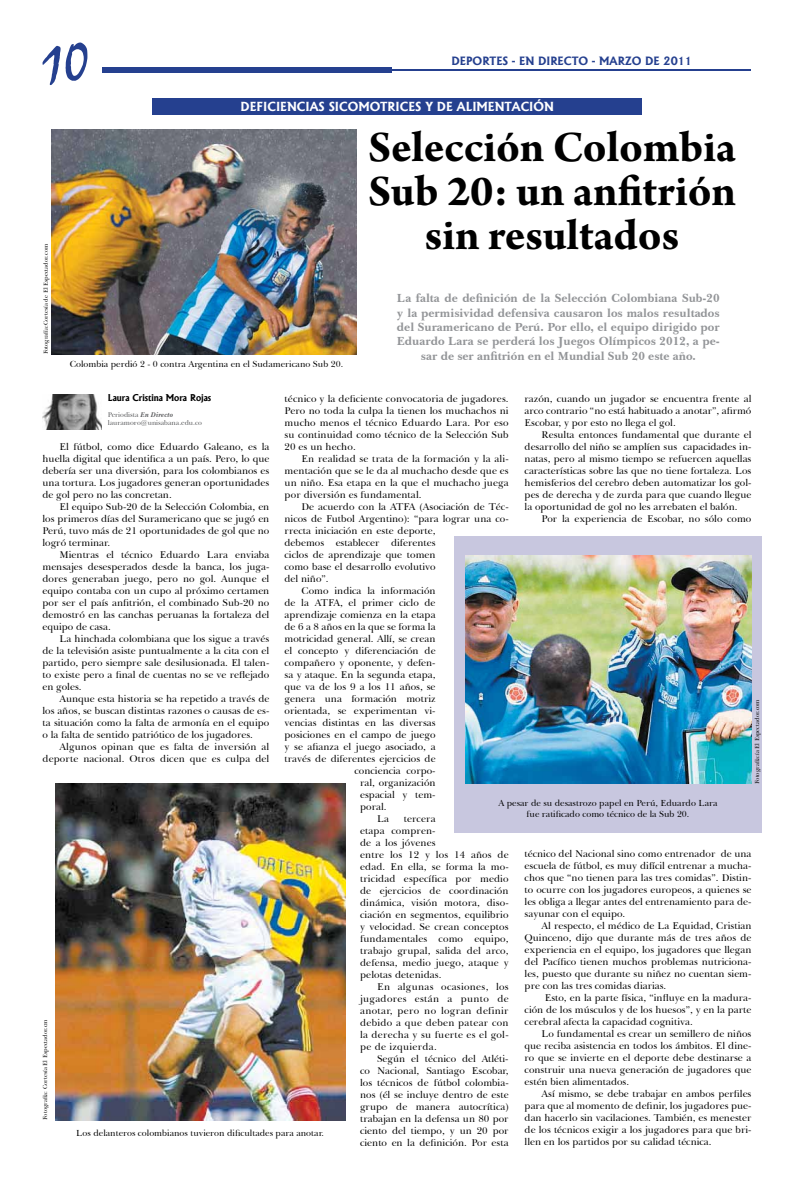
<style>
.page{position:relative;width:794px;height:1191px;background:#fff}
.page>*{position:absolute;margin:0;border:0;box-sizing:border-box;transform-origin:0 0}
.t1{font:700 46px/44px "Arno Pro";color:#000;text-align:center}
.t2{font:700 12px/14.4px "Baskerville BT";color:#939598;text-align:center}
.t3{font:700 12px "Albertus";color:#fff}
.t4{font:700 11px "Albertus";color:#25408f}
.t5{font:10px/12px "Baskerville BT";color:#000;text-align:justify}
.t6{font:9px/10.8px "Baskerville BT";color:#000;text-align:center}
.t7{font:700 9px "Albertus";color:#000}
.t8{font:7px/8.4px "Baskerville BT";color:#58595b}
.t9{font:6px "Baskerville BT";color:#000}
.s1{font-weight:700;font-style:italic}
</style>
<div class="page">
<div style="left:103px;top:67px;width:289px;height:6px;background:#25408f"></div>
<hr style="left:386px;top:69px;width:365px;height:2px;background:#25408f">
<div style="left:454px;top:536px;width:307px;height:296px;background:#c8c7df"></div>
<svg style="left:43px;top:43px;width:44px;height:42px"></svg>
<div style="left:153px;top:98px;width:489px;height:16px;background:#25408f"></div>
<img style="left:43px;top:394px;width:59px;height:35px">
<img style="left:52px;top:130px;width:304px;height:224px">
<img style="left:55px;top:783px;width:291px;height:337px">
<img style="left:465px;top:555px;width:286px;height:228px">
<p class="t9" style="left:42px;top:354px;width:112px;rotate:-90deg">Fotografía:Cortesía de El Espectador.com</p>
<p class="t4" style="left:451px;top:54px;width:242px">DEPORTES - EN DIRECTO - MARZO DE 2011</p>
<p class="t3" style="left:241px;top:99px;width:315px">DEFICIENCIAS SICOMOTRICES Y DE ALIMENTACIÓN</p>
<p class="t6" style="left:70px;top:358px;width:275px">Colombia perdió 2 - 0 contra Argentina en el Sudamericano Sub 20.</p>
<h1 class="t1" style="left:368px;top:127px;width:370px">Selección Colombia<br>Sub 20: un anfitrión sin resultados</h1>
<p class="t2" style="left:397px;top:290px;width:324px">La falta de definición de la Selección Colombiana Sub-20 y la permisividad defensiva causaron los malos resultados del Suramericano de Perú. Por ello, el equipo dirigido por Eduardo Lara se perderá los Juegos Olímpicos 2012, a pe&shy;sar de ser anfitrión en el Mundial Sub 20 este año.</p>
<p class="t7" style="left:108px;top:392px;width:105px">Laura Cristina Mora Rojas</p>
<p class="t8" style="left:108px;top:410px;width:96px">Periodista <span class="s1">En Directo </span>lauramoro@unisabana.edu.co</p>
<p class="t5" style="left:284px;top:392px;width:226px">técnico y la deficiente convocatoria de jugadores.<br>Pero no toda la culpa la tienen los muchachos ni mucho menos el técnico Eduardo Lara. Por eso su continuidad como técnico de la Selección Sub 20 es un hecho.</p>
<p class="t5" style="left:284px;top:452px;width:226px;text-indent:17px">En realidad se trata de la formación y la ali&shy;mentación que se le da al muchacho desde que es un niño. Esa etapa en la que el muchacho juega por diversión es fundamental.</p>
<p class="t5" style="left:301px;top:500px;width:208px">De acuerdo con la ATFA (Asociación de Téc-</p>
<p class="t5" style="left:284px;top:512px;width:225px">nicos de Futbol Argentino): “para lograr una co-</p>
<p class="t5" style="left:284px;top:524px;width:153px">rrecta iniciación en este deporte,</p>
<p class="t5" style="left:284px;top:536px;width:152px">debemos establecer diferentes</p>
<p class="t5" style="left:284px;top:548px;width:153px">ciclos de aprendizaje que tomen</p>
<p class="t5" style="left:284px;top:560px;width:153px">como base el desarrollo evolutivo</p>
<p class="t5" style="left:284px;top:572px;width:45px">del niño”.</p>
<p class="t5" style="left:301px;top:584px;width:135px">Como indica la información</p>
<p class="t5" style="left:284px;top:596px;width:152px">de la ATFA, el primer ciclo de</p>
<p class="t5" style="left:284px;top:608px;width:152px">aprendizaje comienza en la etapa</p>
<p class="t5" style="left:284px;top:620px;width:153px">de 6 a 8 años en la que se forma la</p>
<p class="t5" style="left:284px;top:632px;width:152px">motricidad general. Allí, se crean</p>
<p class="t5" style="left:284px;top:644px;width:153px">el concepto y diferenciación de</p>
<p class="t5" style="left:284px;top:656px;width:153px">compañero y oponente, y defen-</p>
<p class="t5" style="left:284px;top:668px;width:152px">sa y ataque. En la segunda etapa,</p>
<p class="t5" style="left:284px;top:680px;width:152px">que va de los 9 a los 11 años, se</p>
<p class="t5" style="left:284px;top:692px;width:153px">genera una formación motriz</p>
<p class="t5" style="left:284px;top:704px;width:153px">orientada, se experimentan vi-</p>
<p class="t5" style="left:284px;top:716px;width:152px">vencias distintas en las diversas</p>
<p class="t5" style="left:284px;top:728px;width:153px">posiciones en el campo de juego</p>
<p class="t5" style="left:284px;top:740px;width:153px">y se afianza el juego asociado, a</p>
<p class="t5" style="left:284px;top:752px;width:152px">través de diferentes ejercicios de</p>
<p class="t5" style="left:354px;top:764px;width:82px">conciencia corpo-</p>
<p class="t5" style="left:360px;top:776px;width:77px">ral, organización</p>
<p class="t5" style="left:360px;top:788px;width:77px">espacial y tem-</p>
<p class="t5" style="left:360px;top:800px;width:28px">poral.</p>
<p class="t5" style="left:377px;top:812px;width:13px">La</p>
<p class="t5" style="left:524px;top:392px;width:228px">razón, cuando un jugador se encuentra frente al arco contrario “no está habituado a anotar”, afirmó Escobar, y por esto no llega el gol.</p>
<p class="t5" style="left:524px;top:428px;width:228px;text-indent:17px">Resulta entonces fundamental que durante el desarrollo del niño se amplíen sus capacidades in&shy;natas, pero al mismo tiempo se refuercen aquellas características sobre las que no tiene fortaleza. Los hemisferios del cerebro deben automatizar los gol&shy;pes de derecha y de zurda para que cuando llegue la oportunidad de gol no les arrebaten el balón.</p>
<p class="t5" style="left:541px;top:512px;width:211px">Por la experiencia de Escobar, no sólo como</p>
<p class="t5" style="left:43px;top:440px;width:228px;text-indent:17px">El fútbol, como dice Eduardo Galeano, es la huella digital que identifica a un país. Pero, lo que debería ser una diversión, para los colombianos es una tortura. Los jugadores generan oportunidades de gol pero no las concretan.</p>
<p class="t5" style="left:43px;top:500px;width:228px;text-indent:17px">El equipo Sub-20 de la Selección Colombia, en los primeros días del Suramericano que se jugó en Perú, tuvo más de 21 oportunidades de gol que no logró terminar.</p>
<p class="t5" style="left:43px;top:548px;width:228px;text-indent:17px">Mientras el técnico Eduardo Lara enviaba mensajes desesperados desde la banca, los juga&shy;dores generaban juego, pero no gol. Aunque el equipo contaba con un cupo al próximo certamen por ser el país anfitrión, el combinado Sub-20 no demostró en las canchas peruanas la fortaleza del equipo de casa.</p>
<p class="t5" style="left:43px;top:632px;width:228px;text-indent:17px">La hinchada colombiana que los sigue a través de la televisión asiste puntualmente a la cita con el partido, pero siempre sale desilusionada. El talen&shy;to existe pero a final de cuentas no se ve reflejado en goles.</p>
<p class="t5" style="left:43px;top:692px;width:228px;text-indent:17px">Aunque esta historia se ha repetido a través de los años, se buscan distintas razones o causas de es&shy;ta situación como la falta de armonía en el equipo o la falta de sentido patriótico de los jugadores.</p>
<p class="t5" style="left:43px;top:740px;width:228px;text-align:right">Algunos opinan que es falta de inversión al deporte nacional. Otros dicen que es culpa del</p>
<p class="t9" style="left:753px;top:784px;width:86px;rotate:-90deg">Fotografía:ía El Espectador.com</p>
<p class="t6" style="left:498px;top:797px;width:221px">A pesar de su desastrozo papel en Perú, Eduardo Lara fue ratificado como técnico de la Sub 20.</p>
<p class="t5" style="left:360px;top:812px;width:150px;text-align:left;text-indent:44px">tercera<br>etapa compren-<br>de a los jóvenes<br>entre los 12 y los 14 años de edad. En ella, se forma la mo&shy;tricidad específica por medio de ejercicios de coordinación dinámica, visión motora, diso&shy;ciación en segmentos, equilibrio y velocidad. Se crean conceptos fundamentales como equipo, trabajo grupal, salida del arco, defensa, medio juego, ataque y pelotas detenidas.</p>
<p class="t5" style="left:360px;top:980px;width:150px;text-indent:17px">En algunas ocasiones, los jugadores están a punto de anotar, pero no logran definir debido a que deben patear con la derecha y su fuerte es el gol&shy;pe de izquierda.</p>
<p class="t5" style="left:360px;top:1052px;width:150px;text-indent:17px">Según el técnico del Atléti&shy;co Nacional, Santiago Escobar, los técnicos de fútbol colombia&shy;nos (él se incluye dentro de este grupo de manera autocrítica) trabajan en la defensa un 80 por ciento del tiempo, y un 20 por ciento en la definición. Por esta</p>
<p class="t5" style="left:524px;top:847px;width:228px">técnico del Nacional sino como entrenador de una escuela de fútbol, es muy difícil entrenar a mucha&shy;chos que “no tienen para las tres comidas”. Distin&shy;to ocurre con los jugadores europeos, a quienes se les obliga a llegar antes del entrenamiento para de&shy;sayunar con el equipo.</p>
<p class="t5" style="left:524px;top:919px;width:228px;text-indent:17px">Al respecto, el médico de La Equidad, Cristian Quinceno, dijo que durante más de tres años de experiencia en el equipo, los jugadores que llegan del Pacífico tienen muchos problemas nutriciona&shy;les, puesto que durante su niñez no cuentan siem&shy;pre con las tres comidas diarias.</p>
<p class="t5" style="left:524px;top:991px;width:228px;text-indent:20px">Esto, en la parte física, “influye en la madura&shy;ción de los músculos y de los huesos”, y en la parte cerebral afecta la capacidad cognitiva.</p>
<p class="t5" style="left:524px;top:1027px;width:228px;text-indent:17px">Lo fundamental es crear un semillero de niños que reciba asistencia en todos los ámbitos. El dine&shy;ro que se invierte en el deporte debe destinarse a construir una nueva generación de jugadores que estén bien alimentados.</p>
<p class="t5" style="left:524px;top:1087px;width:228px;text-indent:17px">Así mismo, se debe trabajar en ambos perfiles para que al momento de definir, los jugadores pue&shy;dan hacerlo sin vacilaciones. También, es menester de los técnicos exigir a los jugadores para que bri&shy;llen en los partidos por su calidad técnica.</p>
<p class="t9" style="left:41px;top:1120px;width:102px;rotate:-90deg">Fotografía: Cortesía El Espectador.cm</p>
<p class="t6" style="left:76px;top:1126px;width:249px">Los delanteros colombianos tuvieron dificultades para anotar.</p>
</div>
